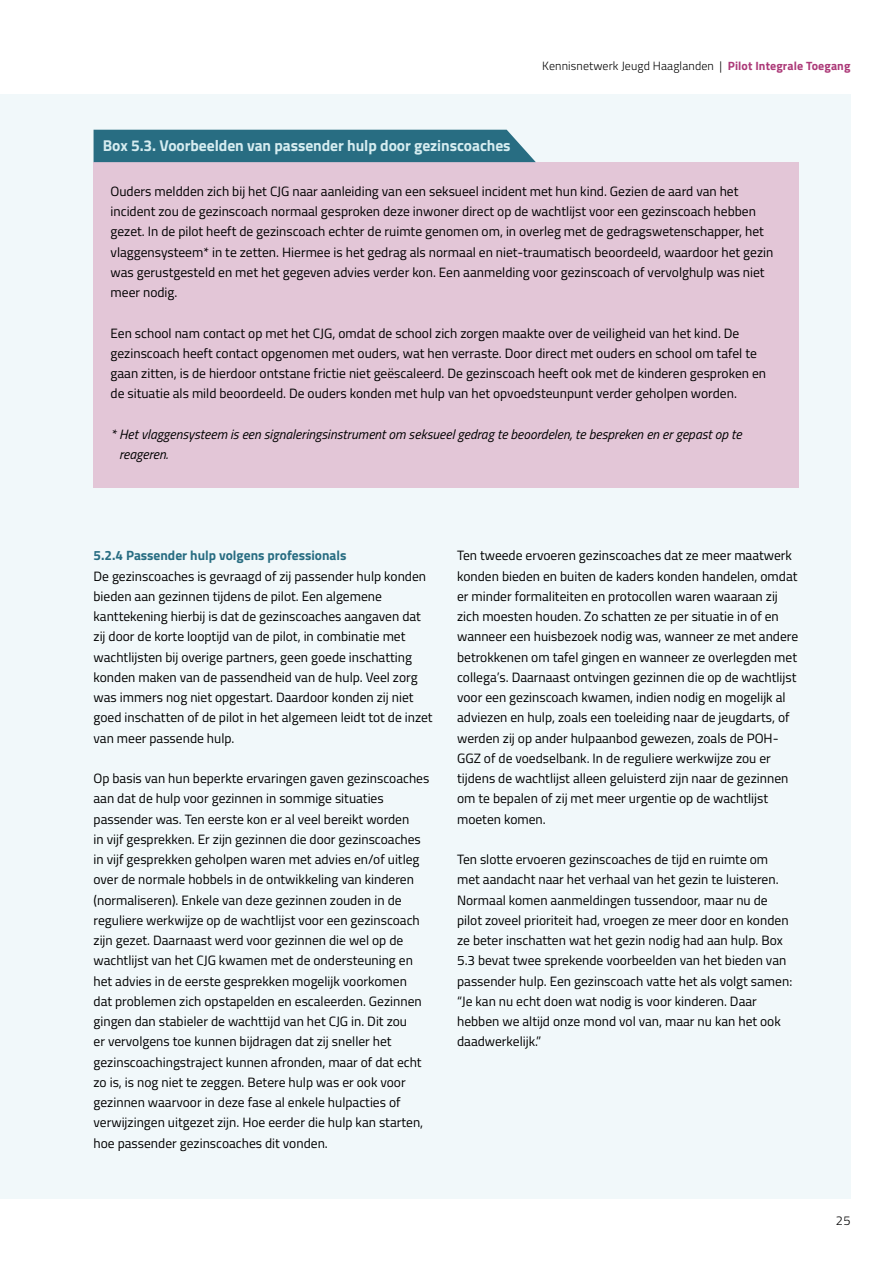
<style>
.page{position:relative;width:893px;height:1263px;background:#fff}
.page>*{position:absolute;margin:0;border:0;box-sizing:border-box;transform-origin:0 0}
.t1{font:700 15.75px "Cairo";letter-spacing:-.005em;color:#d5ecf0}
.t2{font:13.5px/20.2px "Cairo";color:#000}
.t3{font:italic 13.5px/20.2px "Cairo";color:#000}
.t4{font:700 13.5px "Cairo";color:#286d82}
.t5{font:300 12.75px "Cairo";color:#000}
.t6{font:300 12px "Cairo";letter-spacing:.01em;color:#000}
.s1{font-weight:700;color:#ac3978}
</style>
<div class="page">
<div style="left:0;top:94px;width:850px;height:1105px;background:#f1f8fa"></div>
<div style="left:94px;top:162px;width:705px;height:326px;background:#e3c6d7"></div>
<div style="left:94px;top:130px;width:442px;height:32px;background:#286d82"></div>
<p class="t1" style="left:103px;top:133px;width:409px">Box 5.3. Voorbeelden van passender hulp door gezinscoaches</p>
<p class="t6" style="left:542px;top:57px;width:310px">Kennisnetwerk Jeugd Haaglanden | <span class="s1">Pilot Integrale Toegang</span></p>
<p class="t2" style="left:111px;top:181px;width:664px">Ouders meldden zich bij het CJG naar aanleiding van een seksueel incident met hun kind. Gezien de aard van het incident zou de gezinscoach normaal gesproken deze inwoner direct op de wachtlijst voor een gezinscoach hebben gezet. In de pilot heeft de gezinscoach echter de ruimte genomen om, in overleg met de gedragswetenschapper, het vlaggensysteem* in te zetten. Hiermee is het gedrag als normaal en niet-traumatisch beoordeeld, waardoor het gezin was gerustgesteld en met het gegeven advies verder kon. Een aanmelding voor gezinscoach of vervolghulp was niet meer nodig.</p>
<p class="t2" style="left:111px;top:323px;width:657px">Een school nam contact op met het CJG, omdat de school zich zorgen maakte over de veiligheid van het kind. De gezinscoach heeft contact opgenomen met ouders, wat hen verraste. Door direct met ouders en school om tafel te gaan zitten, is de hierdoor ontstane frictie niet geëscaleerd. De gezinscoach heeft ook met de kinderen gesproken en de situatie als mild beoordeeld. De ouders konden met hulp van het opvoedsteunpunt verder geholpen worden.</p>
<p class="t3" style="left:119px;top:423px;width:624px;text-indent:-9px">* Het vlaggensysteem is een signaleringsinstrument om seksueel gedrag te beoordelen, te bespreken en er gepast op te reageren.</p>
<p class="t4" style="left:94px;top:545px;width:254px">5.2.4 Passender hulp volgens professionals</p>
<p class="t2" style="left:94px;top:566px;width:341px">De gezinscoaches is gevraagd of zij passender hulp konden bieden aan gezinnen tijdens de pilot. Een algemene kanttekening hierbij is dat de gezinscoaches aangaven dat zij door de korte looptijd van de pilot, in combinatie met wachtlijsten bij overige partners, geen goede inschatting konden maken van de passendheid van de hulp. Veel zorg was immers nog niet opgestart. Daardoor konden zij niet goed inschatten of de pilot in het algemeen leidt tot de inzet van meer passende hulp.</p>
<p class="t2" style="left:94px;top:768px;width:337px">Op basis van hun beperkte ervaringen gaven gezinscoaches aan dat de hulp voor gezinnen in sommige situaties passender was. Ten eerste kon er al veel bereikt worden<br>in vijf gesprekken. Er zijn gezinnen die door gezinscoaches in vijf gesprekken geholpen waren met advies en/of uitleg over de normale hobbels in de ontwikkeling van kinderen (normaliseren). Enkele van deze gezinnen zouden in de reguliere werkwijze op de wachtlijst voor een gezinscoach zijn gezet. Daarnaast werd voor gezinnen die wel op de wachtlijst van het CJG kwamen met de ondersteuning en het advies in de eerste gesprekken mogelijk voorkomen<br>dat problemen zich opstapelden en escaleerden. Gezinnen gingen dan stabieler de wachttijd van het CJG in. Dit zou<br>er vervolgens toe kunnen bijdragen dat zij sneller het gezinscoachingstraject kunnen afronden, maar of dat echt zo is, is nog niet te zeggen. Betere hulp was er ook voor gezinnen waarvoor in deze fase al enkele hulpacties of verwijzingen uitgezet zijn. Hoe eerder die hulp kan starten, hoe passender gezinscoaches dit vonden.</p>
<p class="t2" style="left:457px;top:545px;width:343px">Ten tweede ervoeren gezinscoaches dat ze meer maatwerk konden bieden en buiten de kaders konden handelen, omdat er minder formaliteiten en protocollen waren waaraan zij zich moesten houden. Zo schatten ze per situatie in of en wanneer een huisbezoek nodig was, wanneer ze met andere betrokkenen om tafel gingen en wanneer ze overlegden met collega’s. Daarnaast ontvingen gezinnen die op de wachtlijst voor een gezinscoach kwamen, indien nodig en mogelijk al adviezen en hulp, zoals een toeleiding naar de jeugdarts, of werden zij op ander hulpaanbod gewezen, zoals de POH-GGZ of de voedselbank. In de reguliere werkwijze zou er tijdens de wachtlijst alleen geluisterd zijn naar de gezinnen om te bepalen of zij met meer urgentie op de wachtlijst moeten komen.</p>
<p class="t2" style="left:457px;top:849px;width:337px">Ten slotte ervoeren gezinscoaches de tijd en ruimte om met aandacht naar het verhaal van het gezin te luisteren.<br>Normaal komen aanmeldingen tussendoor, maar nu de pilot zoveel prioriteit had, vroegen ze meer door en konden ze beter inschatten wat het gezin nodig had aan hulp. Box 5.3 bevat twee sprekende voorbeelden van het bieden van passender hulp. Een gezinscoach vatte het als volgt samen: “Je kan nu echt doen wat nodig is voor kinderen. Daar hebben we altijd onze mond vol van, maar nu kan het ook daadwerkelijk.”</p>
<p class="t5" style="left:836px;top:1211px;width:16px">25</p>
</div>
